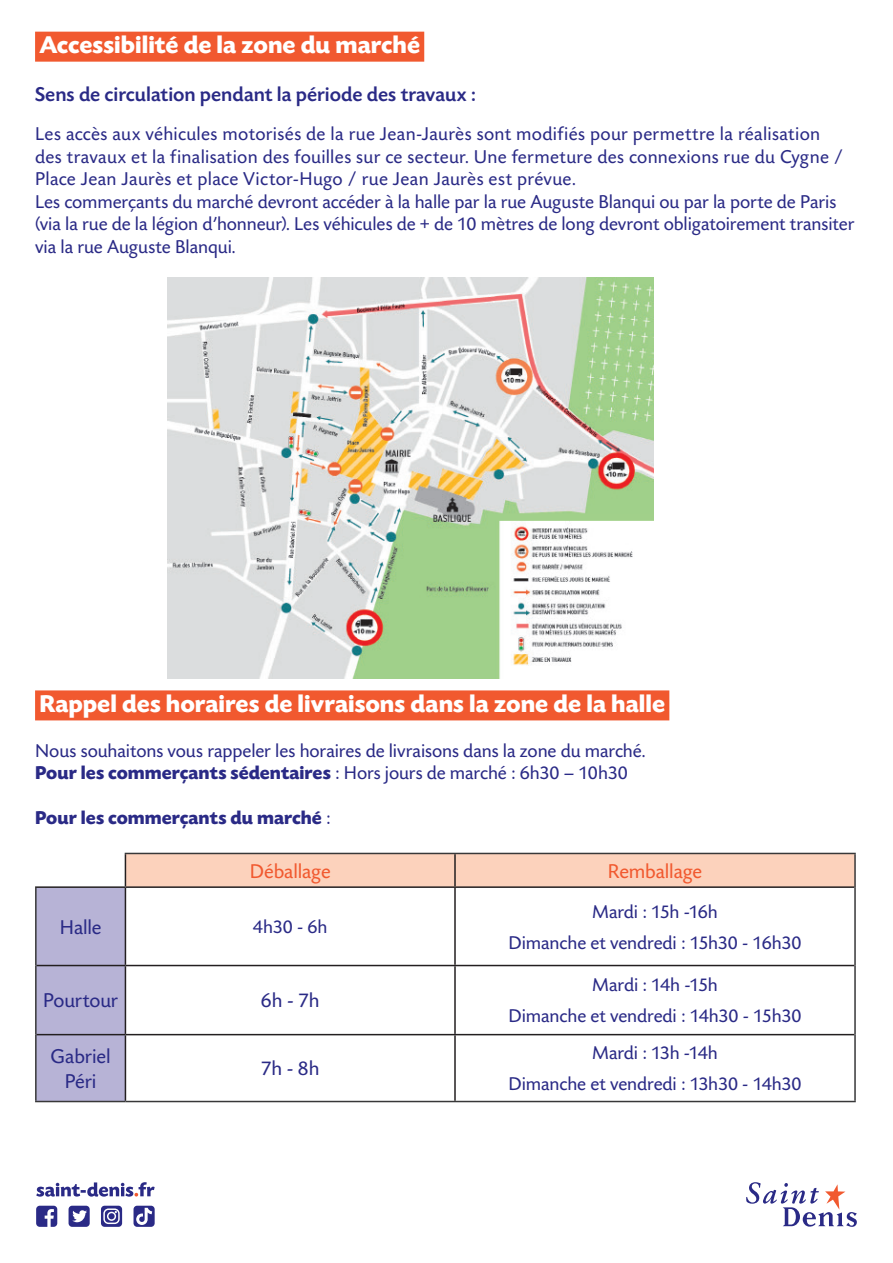
<style>
.page{position:relative;width:893px;height:1263px;background:#fff}
.page>*{position:absolute;margin:0;border:0;box-sizing:border-box;transform-origin:0 0}
.parties{font:700 25.5px "Today Sans HEF";color:#fff}
.sous-titre{font:500 21px "Today Sans HEF";color:#2a2a86}
.Fonction_signataire{font:21px/25.2px "Today Sans HEF";letter-spacing:-.005em;color:#2a2a86;text-align:center}
.Fonction_signataire-2{font:21px "Today Sans HEF";letter-spacing:-.005em;color:#f1592f}
.texte_courant{font:19.5px/22.5px "Today Sans HEF";color:#2a2a86}
.texte_courant-2{font:700 19.5px "Today Sans HEF";letter-spacing:.005em;color:#2a2a86}
.s1{font-weight:400}
</style>
<div class="page">
<div style="left:35px;top:32px;width:389px;height:30px;background:#f1592f"></div>
<div style="left:35px;top:690px;width:634px;height:30px;background:#f1592f"></div>
<svg style="left:37px;top:853px;width:817px;height:248px"></svg>
<hr style="left:125px;top:853px;width:330px;height:1px;background:#383839">
<hr style="left:455px;top:853px;width:401px;height:1px;background:#383839">
<hr style="left:854px;top:854px;width:2px;height:33px;background:#383839">
<hr style="left:35px;top:888px;width:2px;height:77px;background:#383839">
<hr style="left:854px;top:887px;width:2px;height:78px;background:#383839">
<hr style="left:35px;top:965px;width:2px;height:70px;background:#383839">
<hr style="left:854px;top:965px;width:2px;height:70px;background:#383839">
<hr style="left:35px;top:1035px;width:2px;height:66px;background:#383839">
<hr style="left:854px;top:1035px;width:2px;height:66px;background:#383839">
<hr style="left:35px;top:1101px;width:90px;height:1px;background:#383839">
<hr style="left:125px;top:1101px;width:330px;height:1px;background:#383839">
<hr style="left:455px;top:1101px;width:401px;height:1px;background:#383839">
<hr style="left:454px;top:854px;width:2px;height:32px;background:#231f20">
<hr style="left:125px;top:886px;width:330px;height:2px;background:#231f20">
<hr style="left:125px;top:888px;width:1px;height:77px;background:#231f20">
<hr style="left:455px;top:886px;width:399px;height:2px;background:#231f20">
<hr style="left:454px;top:888px;width:2px;height:77px;background:#231f20">
<hr style="left:37px;top:965px;width:88px;height:1px;background:#231f20">
<hr style="left:125px;top:965px;width:330px;height:1px;background:#231f20">
<hr style="left:125px;top:966px;width:1px;height:68px;background:#231f20">
<hr style="left:455px;top:965px;width:399px;height:1px;background:#231f20">
<hr style="left:454px;top:966px;width:2px;height:68px;background:#231f20">
<hr style="left:37px;top:1034px;width:88px;height:1px;background:#231f20">
<hr style="left:125px;top:1034px;width:330px;height:1px;background:#231f20">
<hr style="left:125px;top:1035px;width:1px;height:66px;background:#231f20">
<hr style="left:455px;top:1034px;width:399px;height:1px;background:#231f20">
<hr style="left:454px;top:1035px;width:2px;height:66px;background:#231f20">
<hr style="left:125px;top:854px;width:1px;height:32px;background:#231f20">
<hr style="left:35px;top:886px;width:90px;height:2px;background:#231f20">
<img style="left:168px;top:277px;width:486px;height:401px">
<svg style="left:746px;top:1182px;width:111px;height:45px"></svg>
<svg style="left:36px;top:1182px;width:119px;height:14px"></svg>
<svg style="left:69px;top:1206px;width:21px;height:21px"></svg>
<svg style="left:36px;top:1206px;width:21px;height:21px"></svg>
<svg style="left:101px;top:1206px;width:21px;height:21px"></svg>
<svg style="left:134px;top:1206px;width:21px;height:21px"></svg>
<p class="parties" style="left:39px;top:32px;width:382px">Accessibilité de la zone du marché</p>
<p class="sous-titre" style="left:35px;top:83px;width:442px">Sens de circulation pendant la période des travaux :</p>
<p class="texte_courant" style="left:35px;top:123px;width:809px">Les accès aux véhicules motorisés de la rue Jean-Jaurès sont modifiés pour permettre la réalisation des travaux et la finalisation des fouilles sur ce secteur. Une fermeture des connexions rue du Cygne /<br>Place Jean Jaurès et place Victor-Hugo / rue Jean Jaurès est prévue.</p>
<p class="texte_courant" style="left:35px;top:191px;width:821px">Les commerçants du marché devront accéder à la halle par la rue Auguste Blanqui ou par la porte de Paris (via la rue de la légion d’honneur). Les véhicules de + de 10 mètres de long devront obligatoirement transiter via la rue Auguste Blanqui.</p>
<p class="parties" style="left:39px;top:690px;width:627px">Rappel des horaires de livraisons dans la zone de la halle</p>
<p class="texte_courant" style="left:35px;top:740px;width:612px">Nous souhaitons vous rappeler les horaires de livraisons dans la zone du marché.</p>
<p class="texte_courant-2" style="left:35px;top:763px;width:594px">Pour les commerçants sédentaires <span class="s1">: Hors jours de marché : 6h30 – 10h30</span></p>
<p class="texte_courant-2" style="left:35px;top:808px;width:297px">Pour les commerçants du marché <span class="s1">:</span></p>
<p class="Fonction_signataire-2" style="left:250px;top:860px;width:82px">Déballage</p>
<p class="Fonction_signataire-2" style="left:608px;top:860px;width:96px">Remballage</p>
<p class="Fonction_signataire" style="left:60px;top:915px;width:43px">Halle</p>
<p class="texte_courant" style="left:253px;top:916px;width:76px">4h30 - 6h</p>
<p class="texte_courant" style="left:592px;top:901px;width:127px">Mardi : 15h -16h</p>
<p class="texte_courant" style="left:508px;top:932px;width:294px">Dimanche et vendredi : 15h30 - 16h30</p>
<p class="Fonction_signataire" style="left:43px;top:989px;width:77px">Pourtour</p>
<p class="Fonction_signataire" style="left:261px;top:989px;width:60px">6h - 7h</p>
<p class="Fonction_signataire" style="left:51px;top:1044px;width:61px">Gabriel<br>Péri</p>
<p class="Fonction_signataire" style="left:261px;top:1057px;width:60px">7h - 8h</p>
<p class="texte_courant" style="left:592px;top:974px;width:127px">Mardi : 14h -15h</p>
<p class="texte_courant" style="left:508px;top:1005px;width:294px">Dimanche et vendredi : 14h30 - 15h30</p>
<p class="texte_courant" style="left:592px;top:1042px;width:127px">Mardi : 13h -14h</p>
<p class="texte_courant" style="left:508px;top:1073px;width:295px">Dimanche et vendredi : 13h30 - 14h30</p>
</div>
